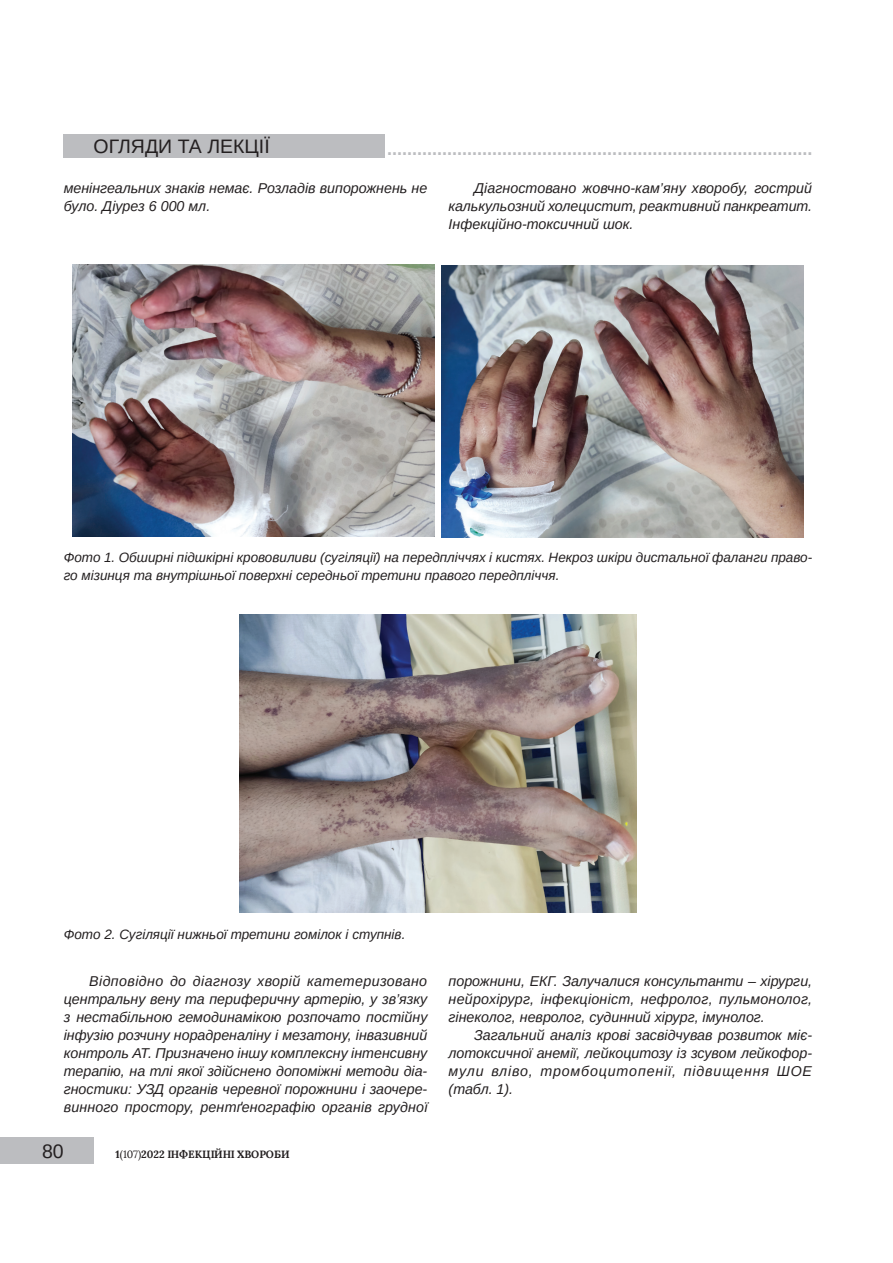
<style>
.page{position:relative;width:893px;height:1263px;background:#fff}
.page>*{position:absolute;margin:0;border:0;box-sizing:border-box;transform-origin:0 0}
.t1{font:19.5px "Arimo";color:#231f20}
.t2{font:700 18px "Arimo";color:#bcbdc0}
.t3{font:italic 14.25px/18px "Arimo";color:#231f20;text-align:justify}
.t4{font:italic 13.5px/18px "Arimo";color:#231f20}
.t5{font:700 10.5px "Lora";color:#231f20}
.s1{font-weight:400}
</style>
<div class="page">
<div style="left:64px;top:134px;width:321px;height:23px;background:#bcbdc0"></div>
<div style="left:0;top:1137px;width:94px;height:27px;background:#bcbdc0"></div>
<img style="left:72px;top:265px;width:362px;height:271px">
<img style="left:442px;top:266px;width:362px;height:271px">
<img style="left:240px;top:615px;width:396px;height:298px">
<h1 class="t1" style="left:94px;top:134px;width:178px">огляди та лекції</h1>
<p class="t2" style="left:387px;top:137px;width:427px">.....................................................................................</p>
<p class="t3" style="left:64px;top:179px;width:365px">менінгеальних знаків немає. Розладів випорожнень не було. Діурез 6 000 мл.</p>
<p class="t3" style="left:449px;top:179px;width:365px;text-indent:26px">Діагностовано жовчно-кам’яну хворобу, гострий калькульозний холецистит, реактивний панкреатит.<br>Інфекційно-токсичний шок.</p>
<p class="t4" style="left:64px;top:548px;width:750px">Фото 1. Обширні підшкірні крововиливи (сугіляції) на передпліччях і кистях. Некроз шкіри дистальної фаланги право&shy;го мізинця та внутрішньої поверхні середньої третини правого передпліччя.</p>
<p class="t4" style="left:64px;top:925px;width:343px">Фото 2. Сугіляції нижньої третини гомілок і ступнів.</p>
<p class="t3" style="left:64px;top:971px;width:365px;text-indent:26px">Відповідно до діагнозу хворій катетеризовано центральну вену та периферичну артерію, у зв’язку з нестабільною гемодинамікою розпочато постійну інфузію розчину норадреналіну і мезатону, інвазивний контроль АТ. Призначено іншу комплексну інтенсивну терапію, на тлі якої здійснено допоміжні методи діа&shy;гностики: УЗД органів черевної порожнини і заочере&shy;винного простору, рентґенографію органів грудної</p>
<p class="t3" style="left:449px;top:971px;width:365px">порожнини, ЕКГ. Залучалися консультанти – хірурги, нейрохірург, інфекціоніст, нефролог, пульмонолог, гінеколог, невролог, судинний хірург, імунолог.</p>
<p class="t3" style="left:449px;top:1025px;width:365px;text-indent:26px">Загальний аналіз крові засвідчував розвиток міє&shy;лотоксичної анемії, лейкоцитозу із зсувом лейкофор&shy;мули вліво, тромбоцитопенії, підвищення ШОЕ (табл. 1).</p>
<h1 class="t1" style="left:42px;top:1139px;width:23px">80</h1>
<p class="t5" style="left:116px;top:1147px;width:175px">1<span class="s1">(107)</span>2022 ІНФЕКЦІЙНІ ХВОРОБИ</p>
</div>
